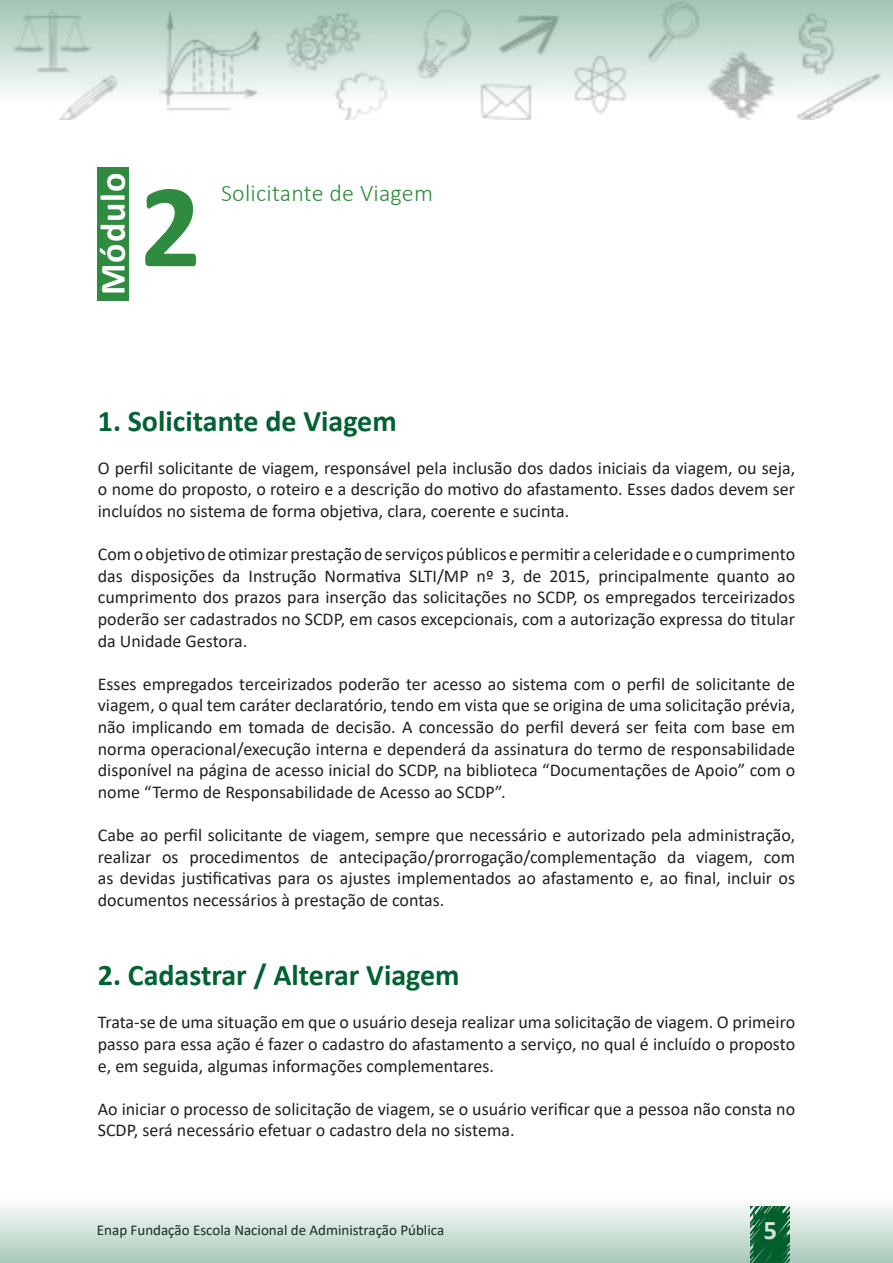
<style>
.page{position:relative;width:893px;height:1263px;background:#fff}
.page>*{position:absolute;margin:0;border:0;box-sizing:border-box;transform-origin:0 0}
.Nome_do_curso_capa{font:700 120px "Calibri";color:#2f8b40}
.Nome_do_curso_capa-2{font:700 36px "Calibri";letter-spacing:.03em;color:#fff}
.Titulo{font:700 30px "Calibri";color:#006131}
.t1{font:700 27px "Calibri";color:#fff}
.Módulo_capa{font:300 24px "Calibri";letter-spacing:.01em;color:#2f8b40}
.texto{font:18px/21.6px "Calibri";color:#231f20;text-align:justify}
.t2{font:15px "Calibri";color:#231f20}
</style>
<div class="page">
<svg style="left:0;top:0;width:893px;height:120px"></svg>
<svg style="left:0;top:1205px;width:893px;height:58px;background:#c6dbd0"></svg>
<div style="left:98px;top:167px;width:31px;height:134px;background:#2f8b40"></div>
<p class="Nome_do_curso_capa-2" style="left:87px;top:295px;width:125px;rotate:-90deg">Módulo</p>
<p class="Módulo_capa" style="left:221px;top:178px;width:213px">Solicitante de Viagem</p>
<p class="Nome_do_curso_capa" style="left:140px;top:141px;width:62px">2</p>
<p class="Titulo" style="left:98px;top:399px;width:300px">1. Solicitante de Viagem</p>
<p class="texto" style="left:98px;top:457px;width:699px">O perfil solicitante de viagem, responsável pela inclusão dos dados iniciais da viagem, ou seja, o nome do proposto, o roteiro e a descrição do motivo do afastamento. Esses dados devem ser incluídos no sistema de forma objetiva, clara, coerente e sucinta.</p>
<p class="texto" style="left:98px;top:543px;width:699px">Com o objetivo de otimizar prestação de serviços públicos e permitir a celeridade e o cumprimento das disposições da Instrução Normativa SLTI/MP nº 3, de 2015, principalmente quanto ao cumprimento dos prazos para inserção das solicitações no SCDP, os empregados terceirizados poderão ser cadastrados no SCDP, em casos excepcionais, com a autorização expressa do titular da Unidade Gestora.</p>
<p class="texto" style="left:98px;top:673px;width:699px">Esses empregados terceirizados poderão ter acesso ao sistema com o perfil de solicitante de viagem, o qual tem caráter declaratório, tendo em vista que se origina de uma solicitação prévia, não implicando em tomada de decisão. A concessão do perfil deverá ser feita com base em norma operacional/execução interna e dependerá da assinatura do termo de responsabilidade disponível na página de acesso inicial do SCDP, na biblioteca “Documentações de Apoio” com o nome “Termo de Responsabilidade de Acesso ao SCDP”.</p>
<p class="texto" style="left:98px;top:824px;width:699px">Cabe ao perfil solicitante de viagem, sempre que necessário e autorizado pela administração, realizar os procedimentos de antecipação/prorrogação/complementação da viagem, com as devidas justificativas para os ajustes implementados ao afastamento e, ao final, incluir os documentos necessários à prestação de contas.</p>
<p class="Titulo" style="left:98px;top:954px;width:363px">2. Cadastrar / Alterar Viagem</p>
<p class="texto" style="left:98px;top:1011px;width:699px">Trata-se de uma situação em que o usuário deseja realizar uma solicitação de viagem. O primeiro passo para essa ação é fazer o cadastro do afastamento a serviço, no qual é incluído o proposto e, em seguida, algumas informações complementares.</p>
<p class="texto" style="left:98px;top:1097px;width:699px">Ao iniciar o processo de solicitação de viagem, se o usuário verificar que a pessoa não consta no<br>SCDP, será necessário efetuar o cadastro dela no sistema.</p>
<p class="t2" style="left:97px;top:1220px;width:349px">Enap Fundação Escola Nacional de Administração Pública</p>
<h3 class="t1" style="left:763px;top:1210px;width:15px">5</h3>
</div>
